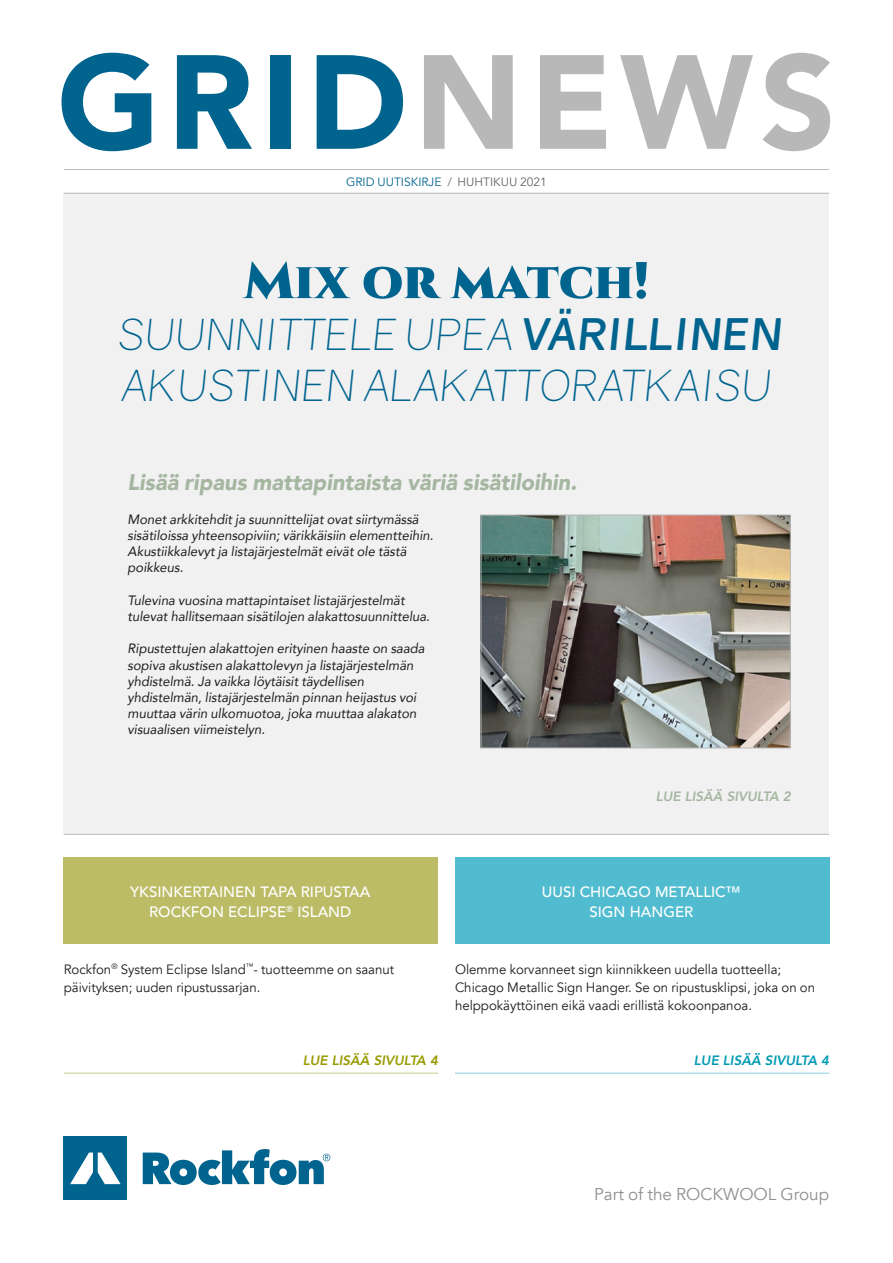
<style>
.page{position:relative;width:893px;height:1263px;background:#fff}
.page>*{position:absolute;margin:0;border:0;box-sizing:border-box;transform-origin:0 0}
.t1{font:900 132.3px "Avenir";letter-spacing:.055em;color:#00648f}
.t2{font:900 51.45px "Cinzel";color:#00648f}
.t3{font:italic 300 43.5px/51.4px "Gravity";letter-spacing:.01em;color:#00648f}
.t4{font:italic 900 22.5px "Avenir";color:#a5b6a1}
.t5{font:17.1px "Avenir";color:#90908f}
.t6{font:500 15px/19.5px "Avenir";color:#fff;text-align:center}
.t7{font:italic 13.5px/16.2px "Avenir";color:#1d1d1b}
.t8{font:13.5px/18px "Avenir";color:#1d1d1b}
.t9{font:italic 800 13.5px "Avenir";color:#a5b6a1}
.t10{font:italic 800 13.5px "Avenir";color:#989b00}
.t11{font:italic 800 13.5px "Avenir";color:#009ab4}
.t12{font:12px "Avenir";color:#00648f}
.t13{font:12px "Avenir";color:#646463}
.s1{color:#b8b8b8}
.s2{font-weight:300}
.s3{font-weight:700}
</style>
<div class="page">
<svg style="left:143px;top:1149px;width:187px;height:36px"></svg>
<div style="left:64px;top:1137px;width:63px;height:63px;background:#00648f"></div>
<svg style="left:70px;top:1152px;width:51px;height:32px"></svg>
<div style="left:64px;top:193px;width:765px;height:640px;background:#f1f1f1"></div>
<hr style="left:64px;top:169px;width:765px;height:1px;background:#b8b8b8">
<hr style="left:64px;top:193px;width:765px;height:1px;background:#b8b8b8">
<img style="left:482px;top:516px;width:307px;height:230px">
<div style="left:480px;top:514px;width:311px;height:234px;border:1px solid #b8b8b8"></div>
<hr style="left:64px;top:834px;width:765px;height:1px;background:#b8b8b8">
<div style="left:64px;top:857px;width:374px;height:87px;background:#bcbc66"></div>
<hr style="left:64px;top:1073px;width:374px;height:1px;background:#cbcb8a">
<div style="left:455px;top:857px;width:374px;height:87px;background:#51bcd0"></div>
<hr style="left:455px;top:1073px;width:374px;height:1px;background:#89ccdb">
<h1 class="t1" style="left:57px;top:-11px;width:780px">GRID<span class="s1">NEWS</span></h1>
<p class="t12" style="left:346px;top:174px;width:97px">GRID UUTISKIRJE</p>
<p class="t13" style="left:447px;top:174px;width:101px"><span class="s2">/</span> HUHTIKUU 2021</p>
<h2 class="t2" style="left:244px;top:248px;width:407px">Mix or match!</h2>
<h3 class="t3" style="left:118px;top:308px;width:666px">SUUNNITTELE UPEA <span class="s3">VÄRILLINEN<br></span>AKUSTINEN ALAKATTORATKAISU</h3>
<h3 class="t4" style="left:128px;top:464px;width:451px">Lisää ripaus mattapintaista väriä sisätiloihin.</h3>
<p class="t7" style="left:128px;top:511px;width:307px">Monet arkkitehdit ja suunnittelijat ovat siirtymässä sisätiloissa yhteensopiviin; värikkäisiin elementteihin.<br>Akustiikkalevyt ja listajärjestelmät eivät ole tästä poikkeus.</p>
<p class="t7" style="left:128px;top:592px;width:304px">Tulevina vuosina mattapintaiset listajärjestelmät tulevat hallitsemaan sisätilojen alakattosuunnittelua.</p>
<p class="t7" style="left:128px;top:640px;width:299px">Ripustettujen alakattojen erityinen haaste on saada sopiva akustisen alakattolevyn ja listajärjestelmän yhdistelmä. Ja vaikka löytäisit täydellisen yhdistelmän, listajärjestelmän pinnan heijastus voi muuttaa värin ulkomuotoa, joka muuttaa alakaton visuaalisen viimeistelyn.</p>
<p class="t9" style="left:656px;top:788px;width:137px">LUE LISÄÄ SIVULTA 2</p>
<p class="t6" style="left:130px;top:882px;width:242px">YKSINKERTAINEN TAPA RIPUSTAA<br>ROCKFON ECLIPSE<sup>®</sup> ISLAND</p>
<p class="t6" style="left:542px;top:882px;width:200px">UUSI CHICAGO METALLIC™<br>SIGN HANGER</p>
<p class="t8" style="left:64px;top:960px;width:332px">Rockfon<sup>®</sup> System Eclipse Island<sup>™</sup>- tuotteemme on saanut päivityksen; uuden ripustussarjan.</p>
<p class="t10" style="left:303px;top:1052px;width:137px">LUE LISÄÄ SIVULTA 4</p>
<p class="t8" style="left:455px;top:960px;width:362px">Olemme korvanneet sign kiinnikkeen uudella tuotteella;<br>Chicago Metallic Sign Hanger. Se on ripustusklipsi, joka on on helppokäyttöinen eikä vaadi erillistä kokoonpanoa.</p>
<p class="t11" style="left:694px;top:1052px;width:137px">LUE LISÄÄ SIVULTA 4</p>
<p class="t5" style="left:594px;top:1184px;width:237px">Part of the ROCKWOOL Group</p>
</div>
